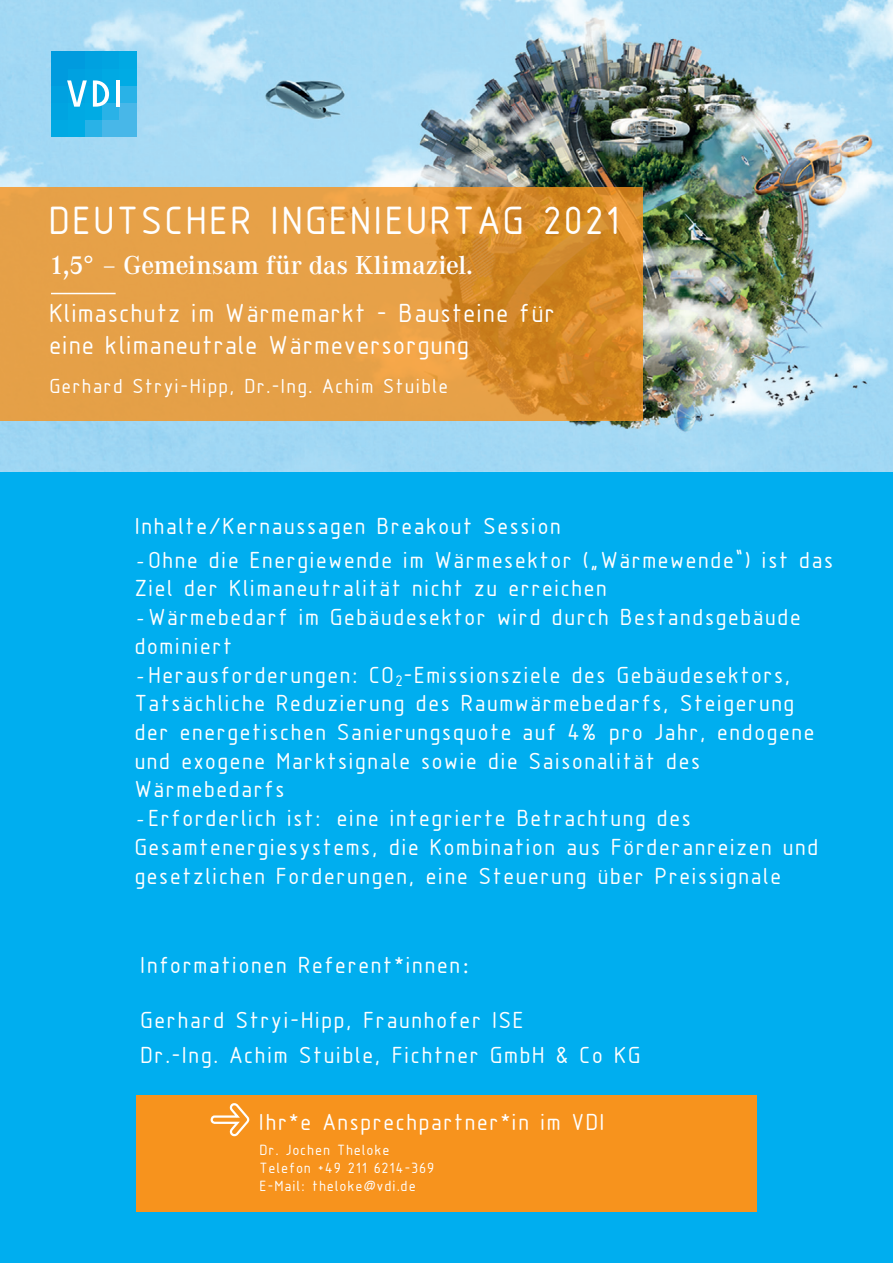
<style>
.page{position:relative;width:893px;height:1263px;background:#fff}
.page>*{position:absolute;margin:0;border:0;box-sizing:border-box;transform-origin:0 0}
.t1{font:40.8px "Isonorm VDI";color:#fff}
.t2{font:27px/32.4px "Isonorm 3098 LW20";letter-spacing:-.03em;color:#fff}
.t3{font:600 27px "Corporate A";letter-spacing:.005em;color:#fff}
.t4{font:24px/28.8px "Isonorm 3098 LW20";letter-spacing:-.005em;color:#fff}
.t5{font:24px "Isonorm VDI";letter-spacing:-.005em;color:#fff}
.t6{font:21px "Isonorm 3098 LW20";color:#fff}
.t7{font:15.3px/18.5px "Isonorm 3098 LW20";color:#fff}
.s1{font-family:"Minion Pro"}
.s2{font-family:"Isonorm VDI"}
</style>
<div class="page">
<img style="left:0;top:0;width:893px;height:472px">
<div style="left:0;top:472px;width:893px;height:791px;background:#00aeef"></div>
<div style="left:137px;top:1095px;width:620px;height:117px;background:#f7931d"></div>
<svg style="left:210px;top:1103px;width:40px;height:34px"></svg>
<div style="left:51px;top:119px;width:17px;height:17px;background:#00a9e3"></div>
<div style="left:68px;top:119px;width:17px;height:17px;background:#00abe4"></div>
<div style="left:85px;top:119px;width:17px;height:17px;background:#29b2e7"></div>
<div style="left:102px;top:119px;width:17px;height:17px;background:#48b7e8"></div>
<div style="left:119px;top:119px;width:17px;height:17px;background:#48b7e8"></div>
<div style="left:51px;top:102px;width:17px;height:17px;background:#00a4e1"></div>
<div style="left:68px;top:102px;width:17px;height:17px;background:#00a9e3"></div>
<div style="left:85px;top:102px;width:17px;height:17px;background:#00abe4"></div>
<div style="left:102px;top:102px;width:17px;height:17px;background:#29b2e7"></div>
<div style="left:119px;top:102px;width:17px;height:17px;background:#48b7e8"></div>
<div style="left:51px;top:85px;width:17px;height:17px;background:#00a1e0"></div>
<svg style="left:87px;top:85px;width:6px;height:17px"></svg>
<div style="left:102px;top:85px;width:17px;height:17px;background:#00abe4"></div>
<div style="left:119px;top:85px;width:17px;height:17px;background:#29b2e7"></div>
<div style="left:51px;top:68px;width:17px;height:17px;background:#009bde"></div>
<div style="left:68px;top:68px;width:17px;height:17px;background:#00a1e0"></div>
<div style="left:85px;top:68px;width:17px;height:17px;background:#00a4e1"></div>
<div style="left:102px;top:68px;width:17px;height:17px;background:#00a9e3"></div>
<div style="left:119px;top:68px;width:17px;height:17px;background:#00abe4"></div>
<div style="left:51px;top:51px;width:17px;height:17px;background:#009bde"></div>
<div style="left:68px;top:51px;width:17px;height:17px;background:#009bde"></div>
<div style="left:85px;top:51px;width:17px;height:17px;background:#00a1e0"></div>
<div style="left:102px;top:51px;width:17px;height:17px;background:#00a4e1"></div>
<svg style="left:67px;top:80px;width:20px;height:27px"></svg>
<svg style="left:93px;top:80px;width:16px;height:27px"></svg>
<hr style="left:116px;top:80px;width:4px;height:27px;background:#fff">
<div style="left:119px;top:51px;width:17px;height:17px;background:#00a9e3"></div>
<svg style="left:0;top:187px;width:643px;height:234px;background:#e1993e"></svg>
<hr style="left:51px;top:293px;width:65px;height:1px;background:#fff">
<h1 class="t1" style="left:51px;top:200px;width:575px">DEUTSCHER INGENIEURTAG 2021</h1>
<p class="t3" style="left:50px;top:251px;width:425px">1,5° – Gemeinsam für das Klimaziel.</p>
<p class="t2" style="left:51px;top:297px;width:509px">Klimaschutz im Wärmemarkt - Bausteine für eine klimaneutrale Wärmeversorgung</p>
<p class="t6" style="left:51px;top:375px;width:402px">Gerhard Stryi-Hipp, Dr.-Ing. Achim Stuible</p>
<p class="t5" style="left:136px;top:514px;width:429px">Inhalte/Kernaussagen Breakout Session</p>
<p class="t4" style="left:136px;top:545px;width:702px"><span class="s1">-</span> Ohne die Energiewende im Wärmesektor („Wärmewende“) ist das<br>Ziel der Klimaneutralität nicht zu erreichen</p>
<p class="t4" style="left:136px;top:603px;width:669px"><span class="s1">-</span> Wärmebedarf im Gebäudesektor wird durch Bestandsgebäude dominiert</p>
<p class="t4" style="left:136px;top:660px;width:683px"><span class="s1">-</span> Herausforderungen: CO<sub>2</sub>-Emissionsziele des Gebäudesektors, Tatsächliche Reduzierung des Raumwärmebedarfs, Steigerung der energetischen Sanierungsquote auf 4% pro Jahr, endogene und exogene Marktsignale sowie die Saisonalität des Wärmebedarfs</p>
<p class="t4" style="left:136px;top:804px;width:687px"><span class="s1">-</span> Erforderlich ist: eine integrierte Betrachtung des<br>Gesamtenergiesystems, die Kombination aus Förderanreizen und gesetzlichen Forderungen, eine Steuerung über Preissignale</p>
<p class="t4" style="left:142px;top:951px;width:328px"><span class="s2">Informationen</span> Referent*innen<span class="s1">:</span></p>
<p class="t4" style="left:142px;top:1002px;width:503px;line-height:35.4px">Gerhard Stryi-Hipp, Fraunhofer ISE<br>Dr.-Ing. Achim Stuible, Fichtner GmbH &amp; Co KG</p>
<p class="t4" style="left:261px;top:1108px;width:348px">Ihr*e Ansprechpartner*in im VDI</p>
<p class="t7" style="left:261px;top:1140px;width:177px">Dr. Jochen Theloke<br>Telefon +49 211 6214-369<br>E-Mail: theloke@vdi.de</p>
</div>
